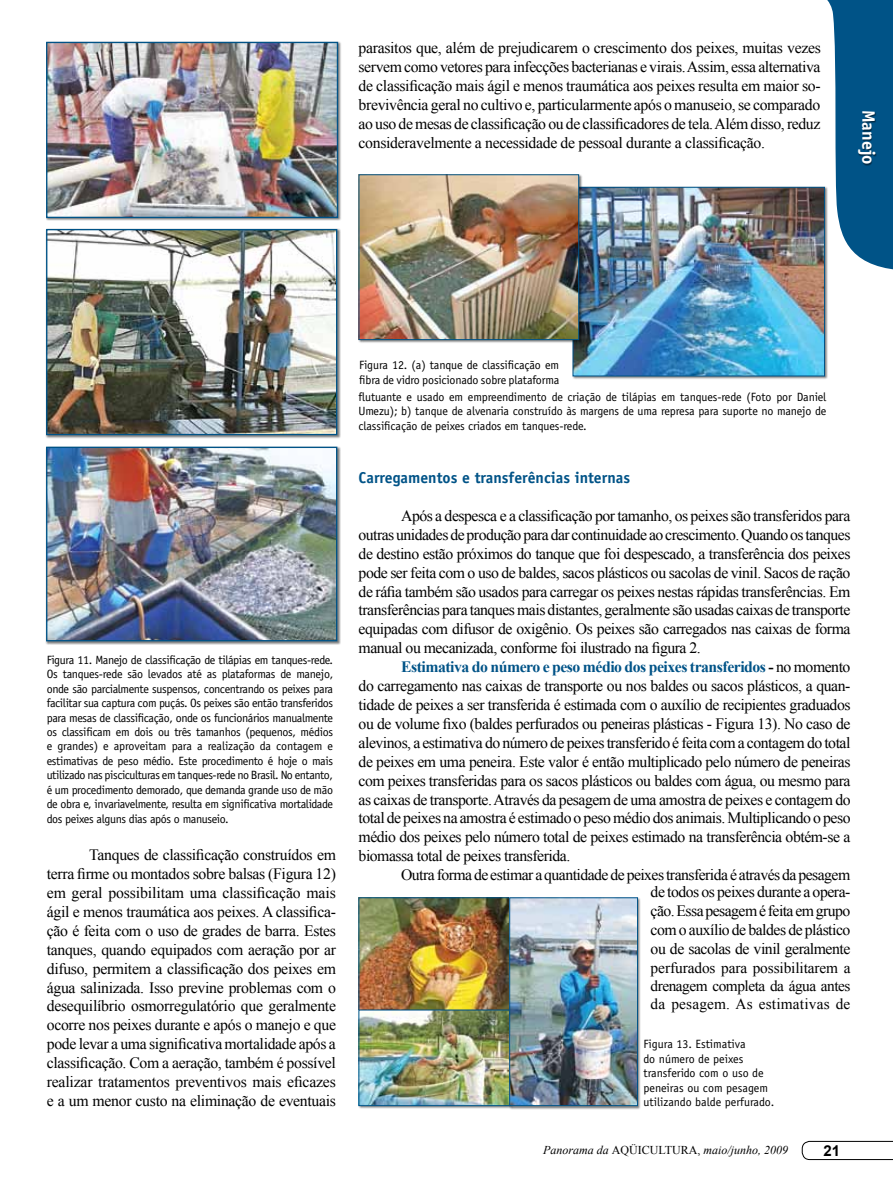
<style>
.page{position:relative;width:893px;height:1191px;background:#fff}
.page>*{position:absolute;margin:0;border:0;box-sizing:border-box;transform-origin:0 0}
.t1{font:700 18px "Officina Sans";color:#fff}
.t2{font:15.75px/18.9px "Times New Roman";letter-spacing:-.03em;color:#000;text-align:justify}
.t3{font:700 15.75px "Officina Sans";color:#005387}
.t4{font:15.3px/18.3px "Times New Roman";letter-spacing:-.03em;color:#000;text-align:justify}
.t5{font:700 15px "Arial";color:#000}
.t6{font:12px/14.4px "Officina Sans";letter-spacing:-.01em;color:#000;text-align:justify}
.t7{font:italic 12px "Times New Roman";color:#000}
.s1{font-weight:700;color:#005387}
.s2{font-weight:700}
.s3{font-size:15.45px}
.s4{font-style:normal}
</style>
<div class="page">
<svg style="left:802px;top:1141px;width:91px;height:19px"></svg>
<div style="left:572px;top:186px;width:256px;height:194px;background:#000;opacity:.5"></div>
<img style="left:575px;top:189px;width:248px;height:185px">
<div style="left:573px;top:187px;width:252px;height:189px;border:1px solid #005387"></div>
<div style="left:358px;top:174px;width:224px;height:169px;background:#000;opacity:.5"></div>
<img style="left:361px;top:176px;width:216px;height:162px">
<div style="left:359px;top:174px;width:220px;height:166px;border:1px solid #005387"></div>
<svg style="left:824px;top:0;width:69px;height:271px"></svg>
<div style="left:858px;top:112px;width:19px;height:54px;background:#000;opacity:.5"></div>
<div style="left:46px;top:41px;width:295px;height:180px;background:#000;opacity:.5"></div>
<img style="left:48px;top:44px;width:288px;height:172px">
<div style="left:46px;top:42px;width:292px;height:176px;border:1px solid #005387"></div>
<div style="left:46px;top:228px;width:295px;height:210px;background:#000;opacity:.5"></div>
<img style="left:48px;top:231px;width:287px;height:202px">
<div style="left:46px;top:229px;width:291px;height:206px;border:1px solid #005387"></div>
<div style="left:46px;top:446px;width:295px;height:199px;background:#000;opacity:.5"></div>
<img style="left:48px;top:449px;width:287px;height:190px">
<div style="left:46px;top:447px;width:291px;height:194px;border:1px solid #005387"></div>
<img style="left:361px;top:899px;width:147px;height:110px">
<div style="left:359px;top:897px;width:151px;height:114px;border:1px solid #005387"></div>
<div style="left:358px;top:1009px;width:156px;height:100px;background:#000;opacity:.5"></div>
<div style="left:509px;top:897px;width:132px;height:212px;background:#000;opacity:.5"></div>
<div style="left:509px;top:897px;width:129px;height:209px;border:1px solid #005387"></div>
<p class="t2" style="left:359px;top:38px;width:464px">parasitos que, além de prejudicarem o crescimento dos peixes, muitas vezes servem como vetores para infecções bacterianas e virais. Assim, essa alternativa de classificação mais ágil e menos traumática aos peixes resulta em maior so&shy;brevivência geral no cultivo e, particularmente após o manuseio, se comparado ao uso de mesas de classificação ou de classificadores de tela. Além disso, reduz consideravelmente a necessidade de pessoal durante a classificação.</p>
<p class="t1" style="left:880px;top:110px;width:57px;rotate:90deg">Manejo</p>
<p class="t6" style="left:47px;top:653px;width:288px">Figura 11. Manejo de classificação de tilápias em tanques-rede.<br>Os tanques-rede são levados até as plataformas de manejo, onde são parcialmente suspensos, concentrando os peixes para facilitar sua captura com puçás. Os peixes são então transferidos para mesas de classificação, onde os funcionários manualmente os classificam em dois ou três tamanhos (pequenos, médios e grandes) e aproveitam para a realização da contagem e estimativas de peso médio. Este procedimento é hoje o mais utilizado nas pisciculturas em tanques-rede no Brasil. No entanto, é um procedimento demorado, que demanda grande uso de mão de obra e, invariavelmente, resulta em significativa mortalidade dos peixes alguns dias após o manuseio.</p>
<p class="t2" style="left:47px;top:845px;width:291px;text-indent:43px">Tanques de classificação construídos em terra firme ou montados sobre balsas (Figura 12) em geral possibilitam uma classificação mais ágil e menos traumática aos peixes. A classifica&shy;ção é feita com o uso de grades de barra. Estes tanques, quando equipados com aeração por ar difuso, permitem a classificação dos peixes em água salinizada. Isso previne problemas com o desequilíbrio osmorregulatório que geralmente ocorre nos peixes durante e após o manejo e que pode levar a uma significativa mortalidade após a classificação. Com a aeração, também é possível realizar tratamentos preventivos mais eficazes e a um menor custo na eliminação de eventuais</p>
<p class="t6" style="left:359px;top:358px;width:202px">Figura 12. (a) tanque de classificação em fibra de vidro posicionado sobre plataforma</p>
<p class="t6" style="left:359px;top:389px;width:469px">flutuante e usado em empreendimento de criação de tilápias em tanques-rede (Foto por Daniel Umezu); b) tanque de alvenaria construído às margens de uma represa para suporte no manejo de classificação de peixes criados em tanques-rede.</p>
<p class="t3" style="left:359px;top:468px;width:273px">Carregamentos e transferências internas</p>
<p class="t2" style="left:359px;top:506px;width:493px;text-indent:43px">Após a despesca e a classificação por tamanho, os peixes são transferidos para outras unidades de produção para dar continuidade ao crescimento. Quando os tanques de destino estão próximos do tanque que foi despescado, a transferência dos peixes pode ser feita com o uso de baldes, sacos plásticos ou sacolas de vinil. Sacos de ração de ráfia também são usados para carregar os peixes nestas rápidas transferências. Em transferências para tanques mais distantes, geralmente são usadas caixas de transporte equipadas com difusor de oxigênio. Os peixes são carregados nas caixas de forma manual ou mecanizada, conforme foi ilustrado na figura 2.</p>
<p class="t2" style="left:359px;top:657px;width:493px;text-indent:43px"><span class="s1">Estimativa do número e peso médio dos peixes transferidos</span> <span class="s2">-</span> no momento do carregamento nas caixas de transporte ou nos baldes ou sacos plásticos, a quan&shy;tidade de peixes a ser transferida é estimada com o auxílio de recipientes graduados ou de volume fixo (baldes perfurados ou peneiras plásticas - Figura 13). No caso de alevinos, a estimativa do número de peixes transferido é feita com a contagem do total de peixes em uma peneira. Este valor é então multiplicado pelo número de peneiras com peixes transferidas para os sacos plásticos ou baldes com água, ou mesmo para as caixas de transporte. Através da pesagem de uma amostra de peixes e contagem do total de peixes na amostra é estimado o peso médio dos animais. Multiplicando o peso médio dos peixes pelo número total de peixes estimado na transferência obtém-se a biomassa total de peixes transferida.</p>
<p class="t2" style="left:401px;top:865px;width:451px">Outra forma de estimar a quantidade de peixes transferida é através da pesagem</p>
<p class="t2" style="left:651px;top:882px;width:201px">de todos os peixes durante a opera&shy;ção. Essa pesagem é feita em grupo com o auxílio de baldes de plástico ou de sacolas de vinil geralmente</p>
<p class="t4" style="left:651px;top:958px;width:201px"><span class="s3">perfura</span>dos para possibilitarem a drenagem completa da água antes da pesagem. As estimativas de</p>
<p class="t6" style="left:644px;top:1037px;width:132px;text-align:left">Figura 13. Estimativa<br>do número de peixes transferido com o uso de peneiras ou com pesagem utilizando balde perfurado.</p>
<p class="t7" style="left:543px;top:1141px;width:246px">Panorama da <span class="s4">AQÜICULTURA,</span> maio/junho, 2009</p>
<p class="t5" style="left:823px;top:1140px;width:18px">21</p>
</div>
